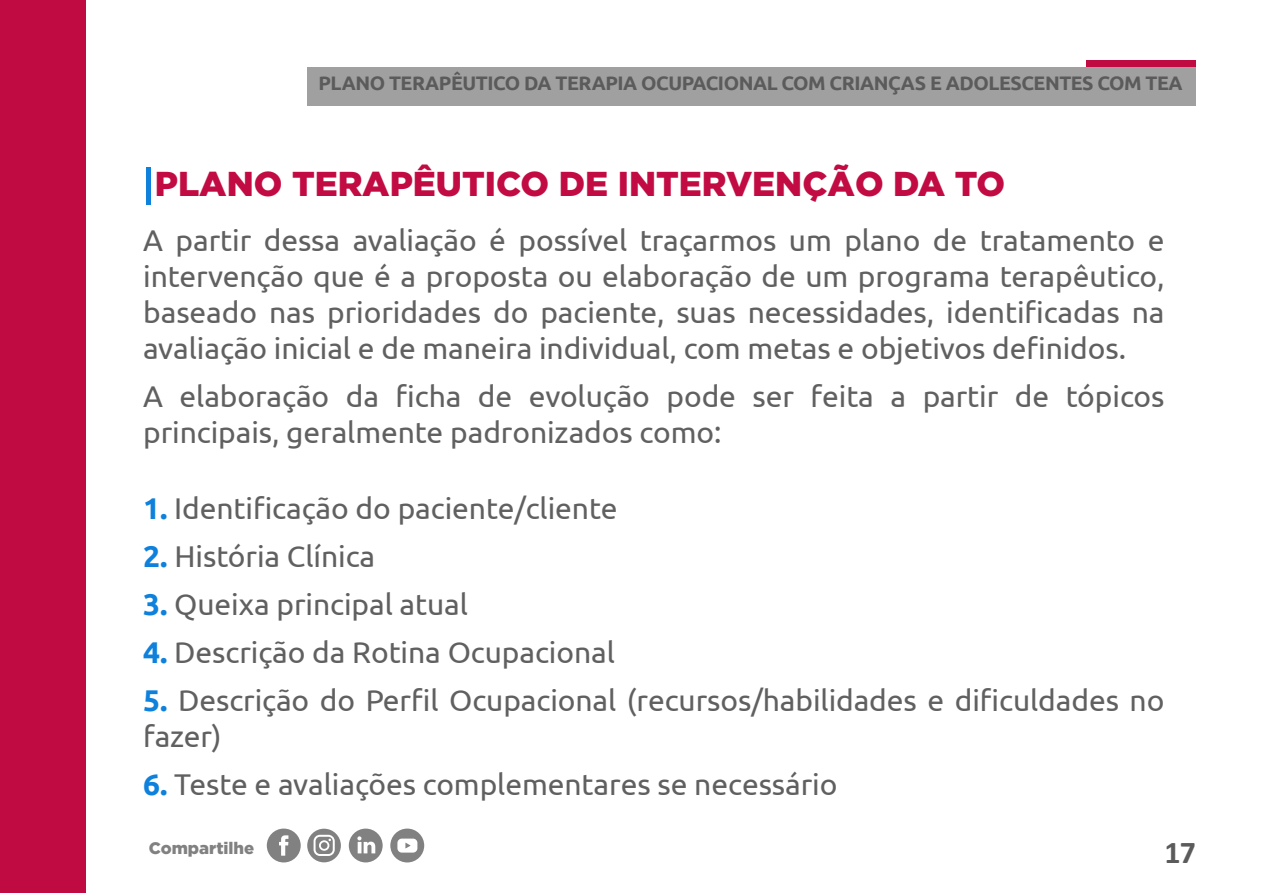
<style>
.page{position:relative;width:1263px;height:893px;background:#fff}
.page>*{position:absolute;margin:0;border:0;box-sizing:border-box;transform-origin:0 0}
.t1{font:900 34.5px "Gotham";color:#c10b42}
.t2{font:700 31.95px "Calibri";color:#5b5b5b}
.t3{font:30px/36px "Ubuntu";letter-spacing:-.005em;color:#606060}
.t4{font:700 19.5px "Ubuntu";letter-spacing:-.025em;color:#5b5b5b}
.t5{font:900 16.65px "Gotham";color:#818181}
.s1{font-weight:700;color:#0e81dd}
</style>
<div class="page">
<div style="left:1086px;top:61px;width:109px;height:6px;background:#c00b42"></div>
<div style="left:0;top:0;width:86px;height:893px;background:#c00b42"></div>
<div style="left:267px;top:829px;width:34px;height:33px;background:#818181;border-radius:50%"></div>
<svg style="left:279px;top:835px;width:9px;height:21px"></svg>
<div style="left:390px;top:829px;width:34px;height:33px;background:#818181;border-radius:50%"></div>
<svg style="left:397px;top:839px;width:20px;height:14px"></svg>
<svg style="left:307px;top:829px;width:34px;height:33px"></svg>
<div style="left:349px;top:829px;width:34px;height:33px;background:#818181;border-radius:50%"></div>
<svg style="left:357px;top:836px;width:18px;height:17px"></svg>
<hr style="left:147px;top:167px;width:4px;height:38px;background:#0e81dc">
<div style="left:307px;top:67px;width:888px;height:39px;background:#a0a0a0"></div>
<p class="t4" style="left:318px;top:71px;width:866px">PLANO TERAPÊUTICO DA TERAPIA OCUPACIONAL COM CRIANÇAS E ADOLESCENTES COM TEA</p>
<p class="t1" style="left:155px;top:164px;width:852px">PLANO TERAPÊUTICO DE INTERVENÇÃO DA TO</p>
<p class="t3" style="left:143px;top:221px;width:1023px;text-align:justify">A partir dessa avaliação é possível traçarmos um plano de tratamento e intervenção que é a proposta ou elaboração de um programa terapêutico, baseado nas prioridades do paciente, suas necessidades, identificadas na avaliação inicial e de maneira individual, com metas e objetivos definidos.</p>
<p class="t3" style="left:143px;top:377px;width:1023px">A elaboração da ficha de evolução pode ser feita a partir de tópicos principais, geralmente padronizados como:</p>
<p class="t3" style="left:143px;top:490px;width:476px"><span class="s1">1.</span> Identificação do paciente/cliente</p>
<p class="t3" style="left:143px;top:538px;width:234px"><span class="s1">2.</span> História Clínica</p>
<p class="t3" style="left:143px;top:586px;width:326px"><span class="s1">3.</span> Queixa principal atual</p>
<p class="t3" style="left:143px;top:634px;width:473px"><span class="s1">4.</span> Descrição da Rotina Ocupacional</p>
<p class="t3" style="left:143px;top:682px;width:1023px"><span class="s1">5.</span> Descrição do Perfil Ocupacional (recursos/habilidades e dificuldades no fazer)</p>
<p class="t3" style="left:143px;top:766px;width:696px"><span class="s1">6.</span> Teste e avaliações complementares se necessário</p>
<p class="t5" style="left:149px;top:839px;width:107px">Compartilhe</p>
<p class="t2" style="left:1164px;top:829px;width:33px">17</p>
</div>
